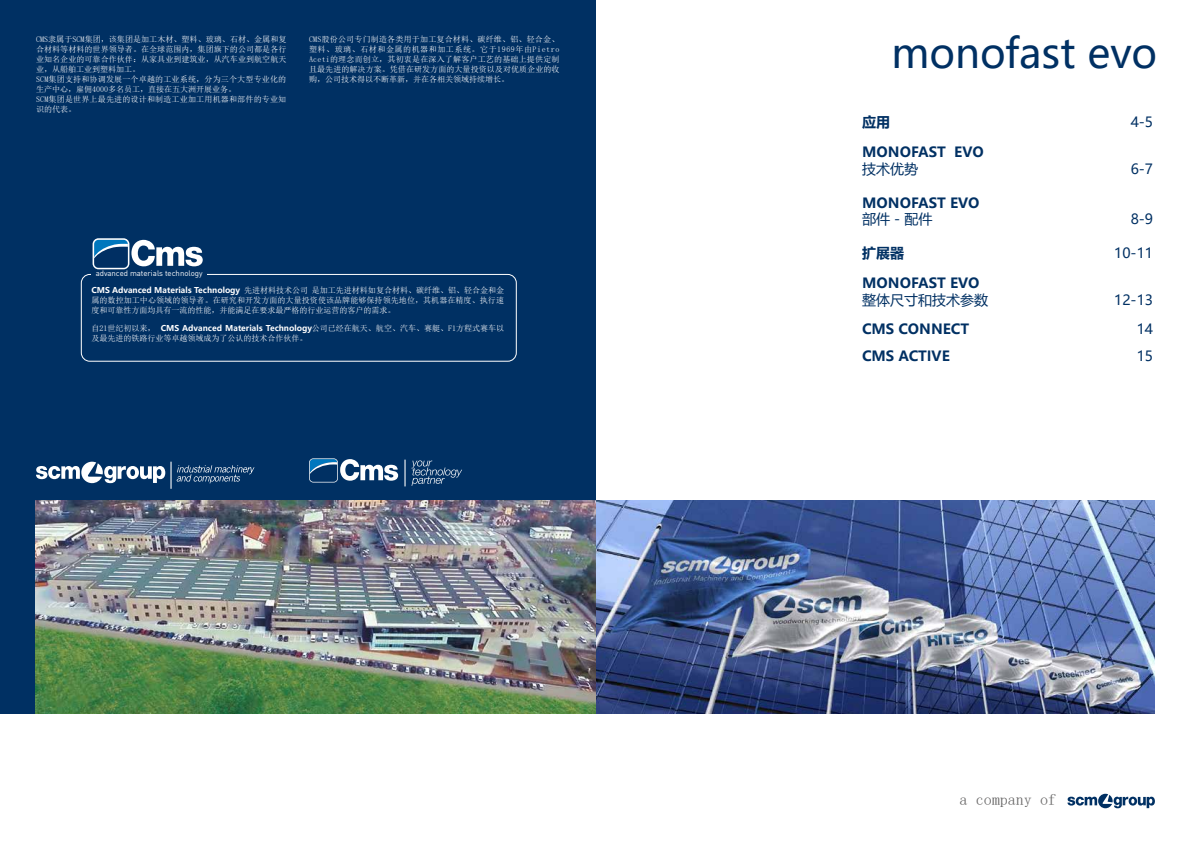
<style>
.page{position:relative;width:1191px;height:842px;background:#fff}
.page>*{position:absolute;margin:0;border:0;box-sizing:border-box;transform-origin:0 0}
.t1{font:40.5px "Microsoft Ya Hei";color:#003063}
.t2{font:16.1px "Sim Sun";color:#646363}
.t3{font:700 14px "Microsoft Ya Hei";color:#003063}
.t4{font:14px "Microsoft Ya Hei";color:#003063}
.t5{font:8px/10px "Sim Sun";letter-spacing:.01em;color:#fff}
.t6{font:7.8px "DIN";color:#fff}
.s1{font-family:"Microsoft Ya Hei";font-weight:700}
</style>
<div class="page">
<svg style="left:1067px;top:794px;width:87px;height:14px"></svg>
<img style="left:595px;top:501px;width:560px;height:212px">
<img style="left:0;top:0;width:595px;height:713px">
<svg style="left:309px;top:458px;width:89px;height:24px"></svg>
<svg style="left:411px;top:460px;width:51px;height:26px"></svg>
<svg style="left:404px;top:460px;width:1px;height:26px"></svg>
<svg style="left:36px;top:462px;width:129px;height:21px"></svg>
<hr style="left:170px;top:462px;width:2px;height:27px;background:#fff">
<svg style="left:176px;top:465px;width:78px;height:18px"></svg>
<div style="left:81px;top:274px;width:436px;height:88px;border:1px solid #fff;border-radius:9px"></div>
<div style="left:91px;top:262px;width:116px;height:20px;background:#003063"></div>
<svg style="left:90px;top:238px;width:113px;height:39px"></svg>
<p class="t5" style="left:36px;top:34px;width:252px">CMS隶属于SCM集团，该集团是加工木材、塑料、玻璃、石材、金属和复合材料等材料的世界领导者。在全球范围内，集团旗下的公司都是各行业知名企业的可靠合作伙伴：从家具业到建筑业，从汽车业到航空航天业，从船舶工业到塑料加工。<br>SCM集团支持和协调发展一个卓越的工业系统，分为三个大型专业化的生产中心，雇佣4000多名员工，直接在五大洲开展业务。<br>SCM集团是世界上最先进的设计和制造工业加工用机器和部件的专业知识的代表。</p>
<p class="t5" style="left:309px;top:34px;width:252px;text-align:justify">CMS股份公司专门制造各类用于加工复合材料、碳纤维、铝、轻合金、塑料、玻璃、石材和金属的机器和加工系统。它于1969年由Pietro Aceti的理念而创立，其初衷是在深入了解客户工艺的基础上提供定制且最先进的解决方案。凭借在研发方面的大量投资以及对优质企业的收购，公司技术得以不断革新，并在各相关领域持续增长。</p>
<p class="t6" style="left:96px;top:268px;width:108px">advanced materials technology</p>
<p class="t5" style="left:91px;top:285px;width:414px;text-align:justify"><span class="s1">CMS Advanced Materials Technology</span> 先进材料技术公司 是加工先进材料如复合材料、碳纤维、铝、轻合金和金属的数控加工中心领域的领导者。在研究和开发方面的大量投资使该品牌能够保持领先地位，其机器在精度、执行速度和可靠性方面均具有一流的性能，并能满足在要求最严格的行业运营的客户的需求。</p>
<p class="t5" style="left:91px;top:323px;width:414px">自21世纪初以来， <span class="s1">CMS Advanced Materials Technology</span>公司已经在航天、航空、汽车、赛艇、F1方程式赛车以及最先进的铁路行业等卓越领域成为了公认的技术合作伙伴。</p>
<h1 class="t1" style="left:891px;top:26px;width:267px">monofast evo</h1>
<h3 class="t3" style="left:862px;top:113px;width:29px">应用</h3>
<h3 class="t4" style="left:1130px;top:113px;width:24px">4-5</h3>
<h3 class="t3" style="left:862px;top:142px;width:123px">MONOFAST EVO</h3>
<h3 class="t4" style="left:862px;top:159px;width:57px">技术优势</h3>
<h3 class="t4" style="left:1130px;top:159px;width:24px">6-7</h3>
<h3 class="t3" style="left:862px;top:193px;width:119px">MONOFAST EVO</h3>
<h3 class="t4" style="left:862px;top:210px;width:72px">部件 - 配件</h3>
<h3 class="t4" style="left:1130px;top:210px;width:24px">8-9</h3>
<h3 class="t3" style="left:862px;top:243px;width:43px">扩展器</h3>
<h3 class="t4" style="left:1114px;top:244px;width:40px">10-11</h3>
<h3 class="t3" style="left:862px;top:273px;width:119px">MONOFAST EVO</h3>
<h3 class="t4" style="left:862px;top:290px;width:127px">整体尺寸和技术参数</h3>
<h3 class="t4" style="left:1114px;top:290px;width:40px">12-13</h3>
<h3 class="t3" style="left:862px;top:319px;width:109px">CMS CONNECT</h3>
<h3 class="t4" style="left:1136px;top:320px;width:18px">14</h3>
<h3 class="t3" style="left:862px;top:346px;width:89px">CMS ACTIVE</h3>
<h3 class="t4" style="left:1136px;top:347px;width:18px">15</h3>
<h2 class="t2" style="left:959px;top:791px;width:98px">a company of</h2>
</div>
